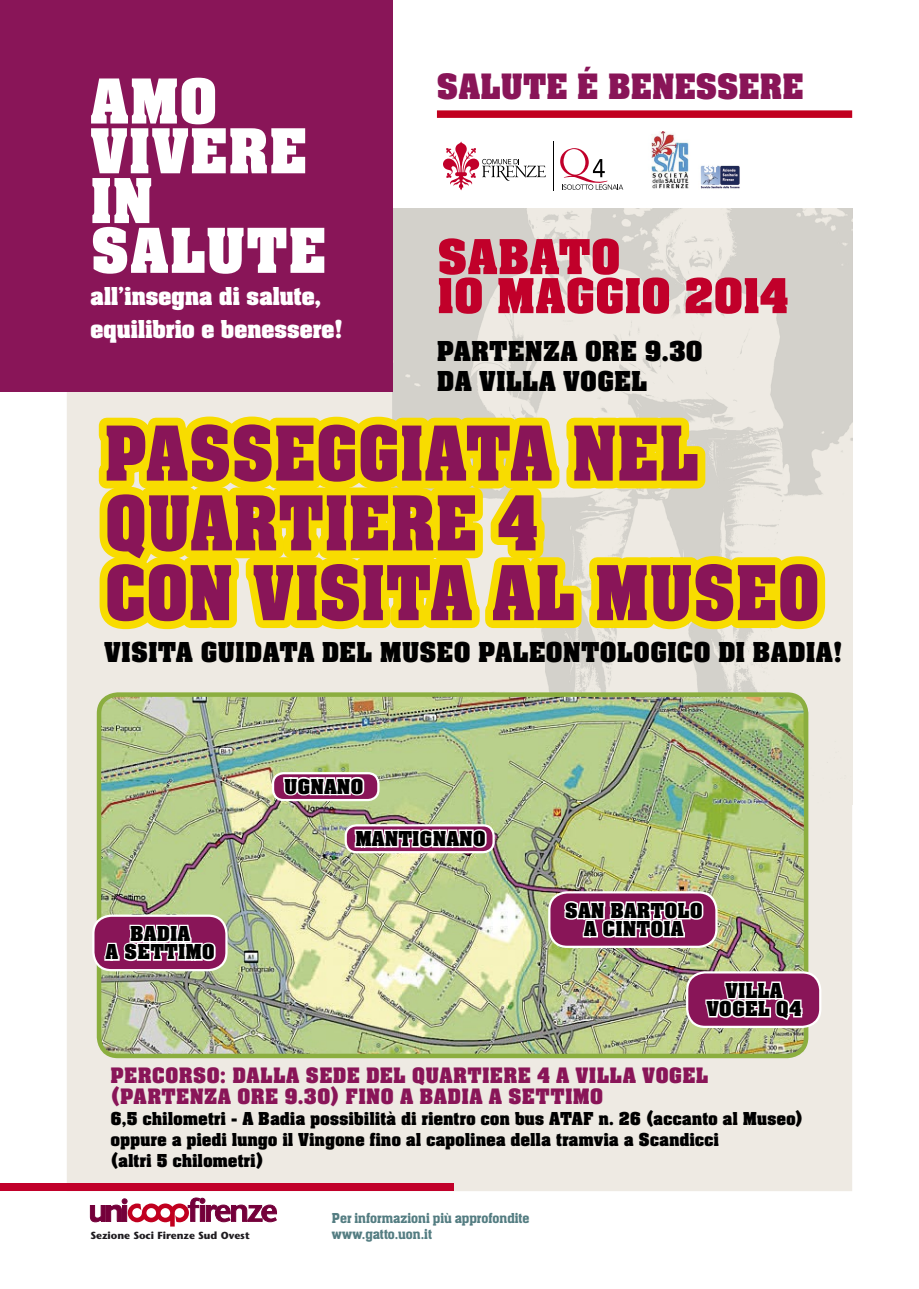
<style>
.page{position:relative;width:919px;height:1289px;background:#fff}
.page>*{position:absolute;margin:0;border:0;box-sizing:border-box;transform-origin:0 0}
.t1{font:82.5px/69.8px "Aachen Bold Plain";letter-spacing:-.01em;color:#891558;scale:.9 1}
.t2{font:67.5px/49.8px "Aachen Bold Plain";letter-spacing:.01em;color:#fff}
.t3{font:52.5px/39px "Aachen Bold Plain";letter-spacing:-.015em;color:#c1002a}
.t4{font:30px/30px "Aachen Bold Plain";letter-spacing:-.005em;color:#000}
.t5{font:700 29.7px "Aachen Std";letter-spacing:.005em;color:#891558}
.t6{font:27px/32.4px "Aachen Bold Plain";letter-spacing:-.02em;color:#fff}
.t7{font:23.25px/21px "Aachen Bold Plain";letter-spacing:.01em;color:#891558}
.t8{font:22.5px/18px "Aachen Bold Plain";color:#000;text-align:center}
.t9{font:19.5px/21px "Aachen Bold Plain";letter-spacing:-.01em;color:#000}
.t10{font:15px/15px "Aachen Medium Plain";letter-spacing:.005em;color:#547d82}
.t11{font:700 10.35px "Stone Sans";color:#201d21}
</style>
<div class="page">
<div style="left:67px;top:208px;width:785px;height:983px;background:#eeeae3"></div>
<img style="left:392px;top:209px;width:460px;height:595px">
<svg style="left:90px;top:1197px;width:187px;height:29px"></svg>
<div style="left:0;top:1183px;width:453px;height:8px;background:#c1002a"></div>
<div style="left:437px;top:110px;width:415px;height:8px;background:#c1001f"></div>
<div style="left:0;top:0;width:392px;height:391px;background:#891558"></div>
<svg style="left:87px;top:0;width:745px;height:680px"></svg>
<img style="left:99px;top:694px;width:707px;height:361px">
<div style="left:97px;top:692px;width:711px;height:366px;border:4px solid #8bae3f;border-radius:19px"></div>
<div style="left:273px;top:773px;width:105px;height:27px;background:#891558;border-radius:10px"></div>
<div style="left:272px;top:772px;width:107px;height:29px;border:2px solid #fff;border-radius:10px"></div>
<svg style="left:281px;top:768px;width:85px;height:34px"></svg>
<div style="left:549px;top:892px;width:167px;height:54px;background:#891558;border-radius:18px"></div>
<div style="left:548px;top:891px;width:169px;height:56px;border:2px solid #fff;border-radius:18px"></div>
<div style="left:93px;top:915px;width:133px;height:55px;background:#891558;border-radius:18px"></div>
<div style="left:92px;top:914px;width:135px;height:57px;border:2px solid #fff;border-radius:18px"></div>
<svg style="left:103px;top:924px;width:114px;height:54px"></svg>
<div style="left:687px;top:972px;width:133px;height:54px;background:#891558;border-radius:18px"></div>
<img style="left:562px;top:892px;width:242px;height:173px">
<svg style="left:346px;top:825px;width:147px;height:27px"></svg>
<div style="left:344px;top:824px;width:150px;height:29px;border:2px solid #fff;border-radius:10px"></div>
<img style="left:353px;top:818px;width:135px;height:47px">
<h2 class="t2" style="left:90px;top:78px;width:238px">AMO<br>VIVERE<br>IN<br>SALUTE</h2>
<h3 class="t6" style="left:90px;top:281px;width:254px">all’insegna di salute, equilibrio e benessere!</h3>
<h3 class="t5" style="left:437px;top:65px;width:367px">SALUTE É BENESSERE</h3>
<h3 class="t3" style="left:437px;top:239px;width:353px">SABATO<br>10 MAGGIO 2014</h3>
<h3 class="t4" style="left:437px;top:337px;width:268px">PARTENZA ORE 9.30<br>DA VILLA VOGEL</h3>
<h1 class="t1" style="left:104px;top:421px;width:797px">PASSEGGIATA NEL<br>QUARTIERE 4<br>CON VISITA AL MUSEO</h1>
<h3 class="t4" style="left:104px;top:638px;width:740px">VISITA GUIDATA DEL MUSEO PALEONTOLOGICO DI BADIA!</h3>
<p class="t8" style="left:284px;top:778px;width:81px">UGNANO</p>
<p class="t8" style="left:355px;top:830px;width:132px">MANTIGNANO</p>
<p class="t8" style="left:564px;top:902px;width:139px">SAN BARTOLO</p>
<p class="t8" style="left:130px;top:925px;width:62px">BADIA</p>
<p class="t8" style="left:584px;top:920px;width:101px">A CINTOIA</p>
<p class="t8" style="left:105px;top:943px;width:111px">A SETTIMO</p>
<p class="t8" style="left:706px;top:982px;width:97px">VILLA<br>VOGEL Q4</p>
<p class="t7" style="left:111px;top:1065px;width:599px">PERCORSO: DALLA SEDE DEL QUARTIERE 4 A VILLA VOGEL (PARTENZA ORE 9.30) FINO A BADIA A SETTIMO</p>
<p class="t9" style="left:111px;top:1108px;width:694px">6,5 chilometri - A Badia possibilità di rientro con bus ATAF n. 26 (accanto al Museo) oppure a piedi lungo il Vingone fino al capolinea della tramvia a Scandicci<br>(altri 5 chilometri)</p>
<p class="t11" style="left:90px;top:1228px;width:161px">Sezione Soci Firenze Sud Ovest</p>
<p class="t10" style="left:332px;top:1211px;width:199px">Per informazioni più approfondite www.gatto.uon.it</p>
</div>
